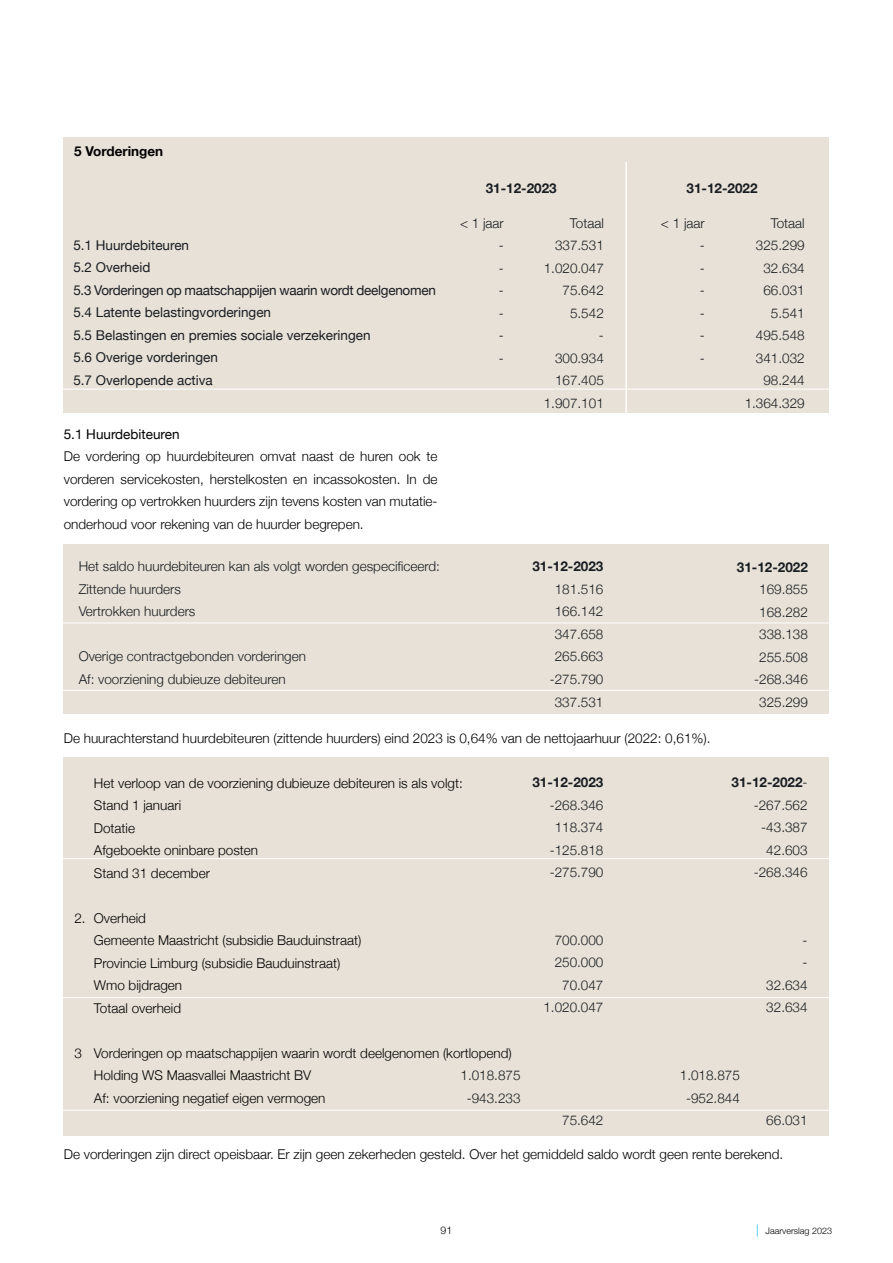
<style>
.page{position:relative;width:893px;height:1263px;background:#fff}
.page>*{position:absolute;margin:0;border:0;box-sizing:border-box;transform-origin:0 0}
.t1{font:300 13.5px/22.5px "Helvetica Neue";color:#000}
.t2{font:300 13.5px/22.5px "Helvetica Neue";color:#181d22;text-align:right}
.t3{font:13.5px/22.5px "Helvetica Neue";color:#181d22}
.t4{font:700 13.5px "Helvetica Neue";color:#181d22}
.t5{font:13.5px "Helvetica Neue";color:#000}
.t6{font:700 13.5px "Helvetica Neue";color:#000}
.t7{font:300 10.5px "Helvetica Neue";color:#000}
.t8{font:300 9px "Helvetica Neue";color:#000}
.s1{font-weight:700}
.s2{font-size:12px;color:#0dbaea}
</style>
<div class="page">
<div style="left:64px;top:136px;width:765px;height:276px;background:#e8e1d7"></div>
<div style="left:64px;top:757px;width:765px;height:378px;background:#e8e1d7"></div>
<div style="left:64px;top:544px;width:765px;height:169px;background:#e8e1d7"></div>
<hr style="left:55px;top:389px;width:826px;height:1px;background:#fff">
<hr style="left:625px;top:162px;width:2px;height:259px;background:#fff">
<hr style="left:61px;top:623px;width:778px;height:1px;background:#fff">
<hr style="left:61px;top:690px;width:778px;height:1px;background:#fff">
<hr style="left:61px;top:858px;width:778px;height:1px;background:#fff">
<hr style="left:61px;top:997px;width:778px;height:1px;background:#fff">
<hr style="left:61px;top:1110px;width:778px;height:1px;background:#fff">
<p class="t6" style="left:74px;top:141px;width:91px">5 Vorderingen</p>
<p class="t3" style="left:73px;top:235px;width:364px">5.1 Huurdebiteuren<br>5.2 Overheid<br>5.3 Vorderingen op maatschappijen waarin wordt deelgenomen<br>5.4 Latente belastingvorderingen<br>5.5 Belastingen en premies sociale verzekeringen<br>5.6 Overige vorderingen<br>5.7 Overlopende activa</p>
<p class="t5" style="left:64px;top:424px;width:117px">5.1 Huurdebiteuren</p>
<p class="t1" style="left:64px;top:444px;width:375px;text-align:justify">De vordering op huurdebiteuren omvat naast de huren ook te vorderen servicekosten, herstelkosten en incassokosten. In de vordering op vertrokken huurders zijn tevens kosten van mutatie&shy;onderhoud voor rekening van de huurder begrepen.</p>
<p class="t2" style="left:79px;top:554px;width:363px;text-align:left">Het saldo huurdebiteuren kan als volgt worden gespecificeerd:<br>Zittende huurders<br>Vertrokken huurders</p>
<p class="t2" style="left:79px;top:644px;width:229px;text-align:left">Overige contractgebonden vorderingen<br>Af: voorziening dubieuze debiteuren</p>
<p class="t4" style="left:486px;top:178px;width:73px">31-12-2023</p>
<p class="t4" style="left:687px;top:178px;width:73px">31-12-2022</p>
<p class="t2" style="left:499px;top:211px;width:6px;text-align:justify;text-indent:-39px">&lt; 1 jaar - - - - - -</p>
<p class="t2" style="left:700px;top:211px;width:6px;text-align:justify;text-indent:-39px">&lt; 1 jaar - - - - - -</p>
<p class="t2" style="left:544px;top:211px;width:62px">Totaal<br>337.531<br>1.020.047<br>75.642<br>5.542<br>-<br>300.934<br>167.405<br>1.907.101</p>
<p class="t2" style="left:745px;top:211px;width:62px">Totaal<br>325.299<br>32.634<br>66.031<br>5.541<br>495.548<br>341.032<br>98.244<br>1.364.329</p>
<p class="t4" style="left:532px;top:556px;width:73px">31-12-2023</p>
<p class="t2" style="left:550px;top:577px;width:55px;text-align:center">181.516<br>166.142<br>347.658<br>265.663 -275.790<br>337.531</p>
<p class="t4" style="left:737px;top:556px;width:73px">31-12-2022</p>
<p class="t2" style="left:754px;top:577px;width:55px;text-align:center">169.855<br>168.282<br>338.138<br>255.508 -268.346<br>325.299</p>
<p class="t1" style="left:64px;top:725px;width:648px">De huurachterstand huurdebiteuren (zittende huurders) eind 2023 is 0,64% van de nettojaarhuur (2022: 0,61%).</p>
<p class="t4" style="left:532px;top:772px;width:73px">31-12-2023</p>
<p class="t2" style="left:550px;top:793px;width:55px;text-align:center">-268.346<br>118.374 -125.818 -275.790</p>
<p class="t2" style="left:731px;top:770px;width:78px"><span class="s1">31-12-2022</span>- -267.562 -43.387<br>42.603 -268.346</p>
<p class="t1" style="left:94px;top:770px;width:370px">Het verloop van de voorziening dubieuze debiteuren is als volgt:<br>Stand 1 januari<br>Dotatie<br>Afgeboekte oninbare posten<br>Stand 31 december</p>
<p class="t1" style="left:94px;top:905px;width:269px;text-indent:-19px">2. Overheid<br>Gemeente Maastricht (subsidie Bauduinstraat)<br>Provincie Limburg (subsidie Bauduinstraat)<br>Wmo bijdragen<br>Totaal overheid</p>
<p class="t1" style="left:94px;top:1040px;width:419px;text-indent:-19px">3 Vorderingen op maatschappijen waarin wordt deelgenomen (kortlopend)<br>Holding WS Maasvallei Maastricht BV<br>Af: voorziening negatief eigen vermogen</p>
<p class="t2" style="left:543px;top:928px;width:62px">700.000<br>250.000<br>70.047<br>1.020.047</p>
<p class="t2" style="left:766px;top:928px;width:43px">-<br>-<br>32.634<br>32.634</p>
<p class="t2" style="left:460px;top:1063px;width:62px;text-align:center">1.018.875 -943.233</p>
<p class="t2" style="left:680px;top:1063px;width:62px;text-align:center">1.018.875 -952.844</p>
<p class="t2" style="left:562px;top:1108px;width:43px">75.642</p>
<p class="t2" style="left:766px;top:1108px;width:43px">66.031</p>
<p class="t1" style="left:64px;top:1142px;width:721px">De vorderingen zijn direct opeisbaar. Er zijn geen zekerheden gesteld. Over het gemiddeld saldo wordt geen rente berekend.</p>
<p class="t7" style="left:441px;top:1222px;width:13px">91</p>
<p class="t8" style="left:756px;top:1224px;width:77px"><span class="s2">|</span> Jaarverslag 2023</p>
</div>
